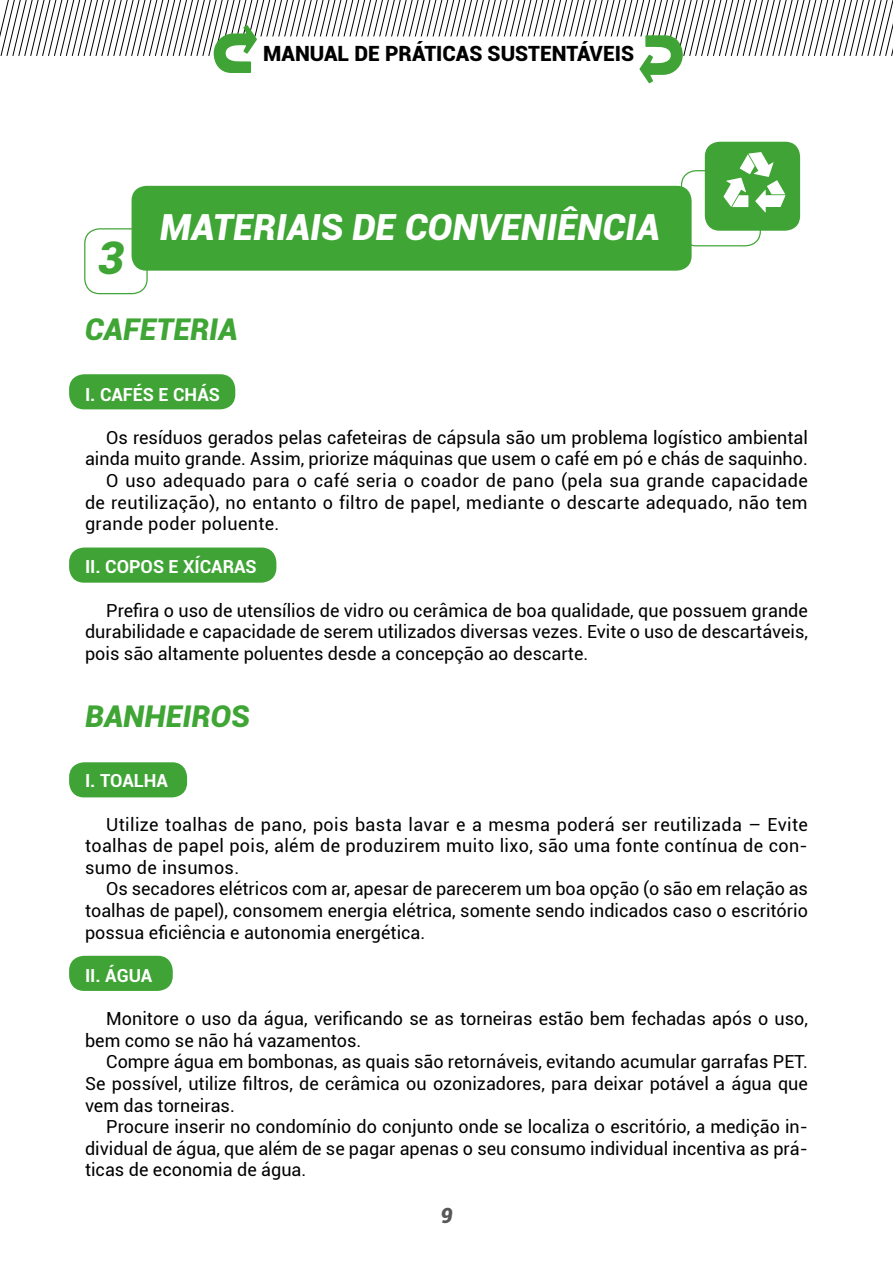
<style>
.page{position:relative;width:893px;height:1263px;background:#fff}
.page>*{position:absolute;margin:0;border:0;box-sizing:border-box;transform-origin:0 0}
.t1{font:italic 900 45px "Roboto";color:#3fa535}
.t2{font:italic 900 36px "Roboto";color:#fff}
.t3{font:italic 900 30px "Roboto";color:#3fa535}
.t4{font:900 21px "Roboto";color:#000}
.t5{font:italic 900 21px "Roboto";color:#575756}
.t6{font:18px/21.6px "Roboto";color:#000;text-align:justify}
.t7{font:18px "Roboto";letter-spacing:.02em;color:#000}
.t8{font:700 18px "Roboto";color:#fff}
</style>
<div class="page">
<svg style="left:0;top:0;width:893px;height:57px"></svg>
<div style="left:221px;top:36px;width:454px;height:36px;background:#fff;border-radius:15px"></div>
<svg style="left:639px;top:35px;width:44px;height:48px"></svg>
<svg style="left:214px;top:25px;width:43px;height:48px"></svg>
<div style="left:69px;top:374px;width:166px;height:35px;background:#3fa435;border-radius:15px"></div>
<div style="left:69px;top:762px;width:118px;height:35px;background:#3fa435;border-radius:15px"></div>
<div style="left:69px;top:956px;width:104px;height:35px;background:#3fa435;border-radius:15px"></div>
<div style="left:69px;top:547px;width:207px;height:36px;background:#3fa435;border-radius:15px"></div>
<div style="left:705px;top:142px;width:95px;height:89px;background:#3fa435;border-radius:15px"></div>
<div style="left:681px;top:170px;width:80px;height:76px;border:1px solid #3fa435;border-radius:15px"></div>
<div style="left:84px;top:228px;width:64px;height:66px;border:1px solid #3fa435;border-radius:15px"></div>
<div style="left:132px;top:186px;width:560px;height:85px;background:#3fa535;border-radius:15px"></div>
<svg style="left:723px;top:152px;width:62px;height:61px"></svg>
<p class="t4" style="left:263px;top:39px;width:372px">MANUAL DE PRÁTICAS SUSTENTÁVEIS</p>
<h1 class="t1" style="left:98px;top:226px;width:28px">3</h1>
<h2 class="t2" style="left:160px;top:202px;width:501px">MATERIAIS DE CONVENIÊNCIA</h2>
<h3 class="t3" style="left:85px;top:308px;width:154px">CAFETERIA</h3>
<p class="t8" style="left:85px;top:381px;width:136px">I. CAFÉS E CHÁS</p>
<p class="t6" style="left:106px;top:426px;width:703px">Os resíduos gerados pelas cafeteiras de cápsula são um problema logístico ambiental</p>
<p class="t6" style="left:85px;top:447px;width:724px">ainda muito grande. Assim, priorize máquinas que usem o café em pó e chás de saquinho.</p>
<p class="t7" style="left:106px;top:468px;width:703px">O uso adequado para o café seria o coador de pano (pela sua grande capacidade</p>
<p class="t7" style="left:85px;top:489px;width:724px">de reutilização), no entanto o filtro de papel, mediante o descarte adequado, não tem</p>
<p class="t7" style="left:85px;top:511px;width:196px">grande poder poluente.</p>
<p class="t8" style="left:85px;top:554px;width:173px">II. COPOS E XÍCARAS</p>
<p class="t6" style="left:85px;top:599px;width:724px;text-indent:21px">Prefira o uso de utensílios de vidro ou cerâmica de boa qualidade, que possuem grande durabilidade e capacidade de serem utilizados diversas vezes. Evite o uso de descartáveis, pois são altamente poluentes desde a concepção ao descarte.</p>
<h3 class="t3" style="left:85px;top:695px;width:166px">BANHEIROS</h3>
<p class="t8" style="left:85px;top:768px;width:85px">I. TOALHA</p>
<p class="t6" style="left:85px;top:813px;width:724px;text-indent:21px">Utilize toalhas de pano, pois basta lavar e a mesma poderá ser reutilizada – Evite toalhas de papel pois, além de produzirem muito lixo, são uma fonte contínua de con&shy;sumo de insumos.</p>
<p class="t6" style="left:85px;top:877px;width:724px;text-indent:21px">Os secadores elétricos com ar, apesar de parecerem um boa opção (o são em relação as toalhas de papel), consomem energia elétrica, somente sendo indicados caso o escritório possua eficiência e autonomia energética.</p>
<p class="t8" style="left:85px;top:963px;width:69px">II. ÁGUA</p>
<p class="t6" style="left:85px;top:1007px;width:724px;text-indent:21px">Monitore o uso da água, verificando se as torneiras estão bem fechadas após o uso, bem como se não há vazamentos.</p>
<p class="t6" style="left:85px;top:1050px;width:724px;text-indent:21px">Compre água em bombonas, as quais são retornáveis, evitando acumular garrafas PET.<br>Se possível, utilize filtros, de cerâmica ou ozonizadores, para deixar potável a água que vem das torneiras.</p>
<p class="t6" style="left:85px;top:1115px;width:724px;text-indent:21px">Procure inserir no condomínio do conjunto onde se localiza o escritório, a medição in&shy;dividual de água, que além de se pagar apenas o seu consumo individual incentiva as prá&shy;ticas de economia de água.</p>
<p class="t5" style="left:440px;top:1201px;width:14px">9</p>
</div>
